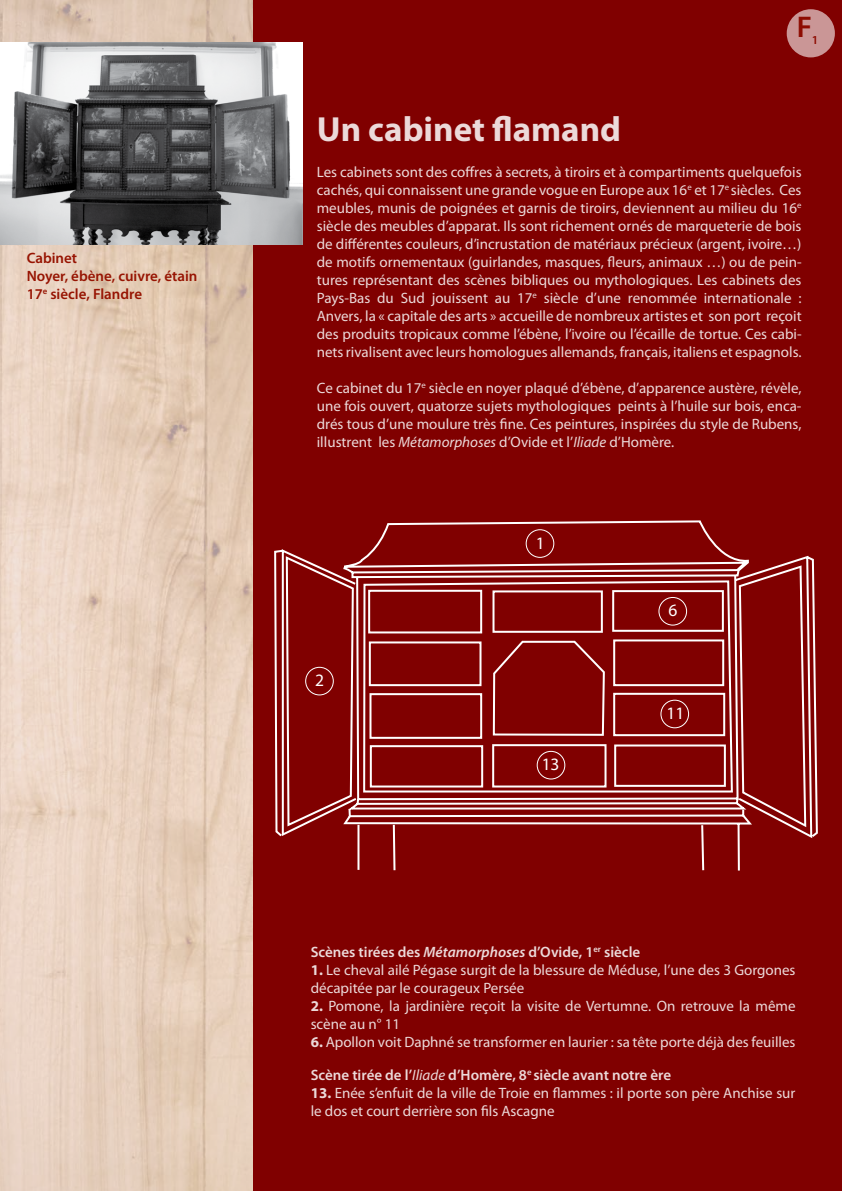
<style>
.page{position:relative;width:842px;height:1191px;background:#800000}
.page>*{position:absolute;margin:0;border:0;box-sizing:border-box;transform-origin:0 0}
.t1{font:700 35px "Myriad Pro";color:#fff}
.t2{font:600 30px "Myriad Pro";color:#971402}
.t3{font:17.4px "Myriad Pro";color:#fff}
.t4{font:15px/18px "Myriad Pro";color:#fff}
.t5{font:600 15px/18px "Myriad Pro";color:#971402}
.t6{font:600 15px "Myriad Pro";color:#fff}
.t7{font:600 12.2px "Myriad Pro";color:#971402}
.s1{font-style:italic}
.s2{font-weight:700}
.s3{font-weight:600}
</style>
<div class="page">
<img style="left:0;top:0;width:253px;height:1191px">
<img style="left:1px;top:42px;width:301px;height:203px">
<svg style="left:274px;top:520px;width:544px;height:350px"></svg>
<div style="left:526px;top:529px;width:28px;height:29px;border:1px solid #fff;border-radius:50%"></div>
<div style="left:305px;top:667px;width:29px;height:28px;border:1px solid #fff;border-radius:50%"></div>
<div style="left:658px;top:597px;width:29px;height:28px;border:1px solid #fff;border-radius:50%"></div>
<div style="left:660px;top:699px;width:29px;height:29px;border:1px solid #fff;border-radius:50%"></div>
<div style="left:537px;top:751px;width:28px;height:28px;border:1px solid #fff;border-radius:50%"></div>
<div style="left:787px;top:9px;width:48px;height:48px;background:#ca9696;border-radius:50%"></div>
<p class="t5" style="left:27px;top:249px;width:172px">Cabinet<br>Noyer, ébène, cuivre, étain<br>17<sup>e</sup> siècle, Flandre</p>
<h2 class="t2" style="left:797px;top:8px;width:17px">F</h2>
<p class="t7" style="left:812px;top:32px;width:8px">1</p>
<h1 class="t1" style="left:317px;top:106px;width:306px">Un cabinet flamand</h1>
<p class="t4" style="left:317px;top:163px;width:486px;text-align:justify">Les cabinets sont des coffres à secrets, à tiroirs et à compartiments quelquefois cachés, qui connaissent une grande vogue en Europe aux 16<sup>e</sup> et 17<sup>e</sup> siècles. Ces meubles, munis de poignées et garnis de tiroirs, deviennent au milieu du 16<sup>e </sup>siècle des meubles d’apparat. Ils sont richement ornés de marqueterie de bois de différentes couleurs, d’incrustation de matériaux précieux (argent, ivoire…) de motifs ornementaux (guirlandes, masques, fleurs, animaux …) ou de pein&shy;tures représentant des scènes bibliques ou mythologiques. Les cabinets des Pays-Bas du Sud jouissent au 17<sup>e</sup> siècle d’une renommée internationale :<br>Anvers, la « capitale des arts » accueille de nombreux artistes et son port reçoit des produits tropicaux comme l’ébène, l’ivoire ou l’écaille de tortue. Ces cabi&shy;nets rivalisent avec leurs homologues allemands, français, italiens et espagnols.</p>
<p class="t4" style="left:317px;top:379px;width:486px;text-align:justify">Ce cabinet du 17<sup>e</sup> siècle en noyer plaqué d’ébène, d’apparence austère, révèle, une fois ouvert, quatorze sujets mythologiques peints à l’huile sur bois, enca&shy;drés tous d’une moulure très fine. Ces peintures, inspirées du style de Rubens, illustrent les <span class="s1">Métamorphoses</span> d’Ovide et l’<span class="s1">Iliade</span> d’Homère.</p>
<p class="t3" style="left:315px;top:669px;width:10px">2</p>
<p class="t3" style="left:536px;top:532px;width:10px">1</p>
<p class="t3" style="left:542px;top:753px;width:19px">13</p>
<p class="t3" style="left:668px;top:600px;width:10px">6</p>
<p class="t3" style="left:666px;top:702px;width:19px">11</p>
<p class="t6" style="left:311px;top:943px;width:331px">Scènes tirées des <span class="s1">Métamorphoses</span> d’Ovide, 1<sup>er</sup> siècle</p>
<p class="t4" style="left:311px;top:961px;width:486px"><span class="s2">1.</span> Le cheval ailé Pégase surgit de la blessure de Méduse, l’une des 3 Gorgones décapitée par le courageux Persée</p>
<p class="t4" style="left:311px;top:997px;width:486px"><span class="s2">2.</span> Pomone, la jardinière reçoit la visite de Vertumne. On retrouve la même scène au n° 11</p>
<p class="t4" style="left:311px;top:1026px;width:486px;line-height:32.4px"><span class="s2">6.</span> Apollon voit Daphné se transformer en laurier : sa tête porte déjà des feuilles<br><span class="s3">Scène tirée de l’</span><span class="s1">Iliade</span> <span class="s3">d’Homère, 8</span><sup>e</sup> <span class="s3">siècle avant notre ère</span></p>
<p class="t4" style="left:311px;top:1083px;width:486px"><span class="s2">13.</span> Enée s’enfuit de la ville de Troie en flammes : il porte son père Anchise sur le dos et court derrière son fils Ascagne</p>
</div>
